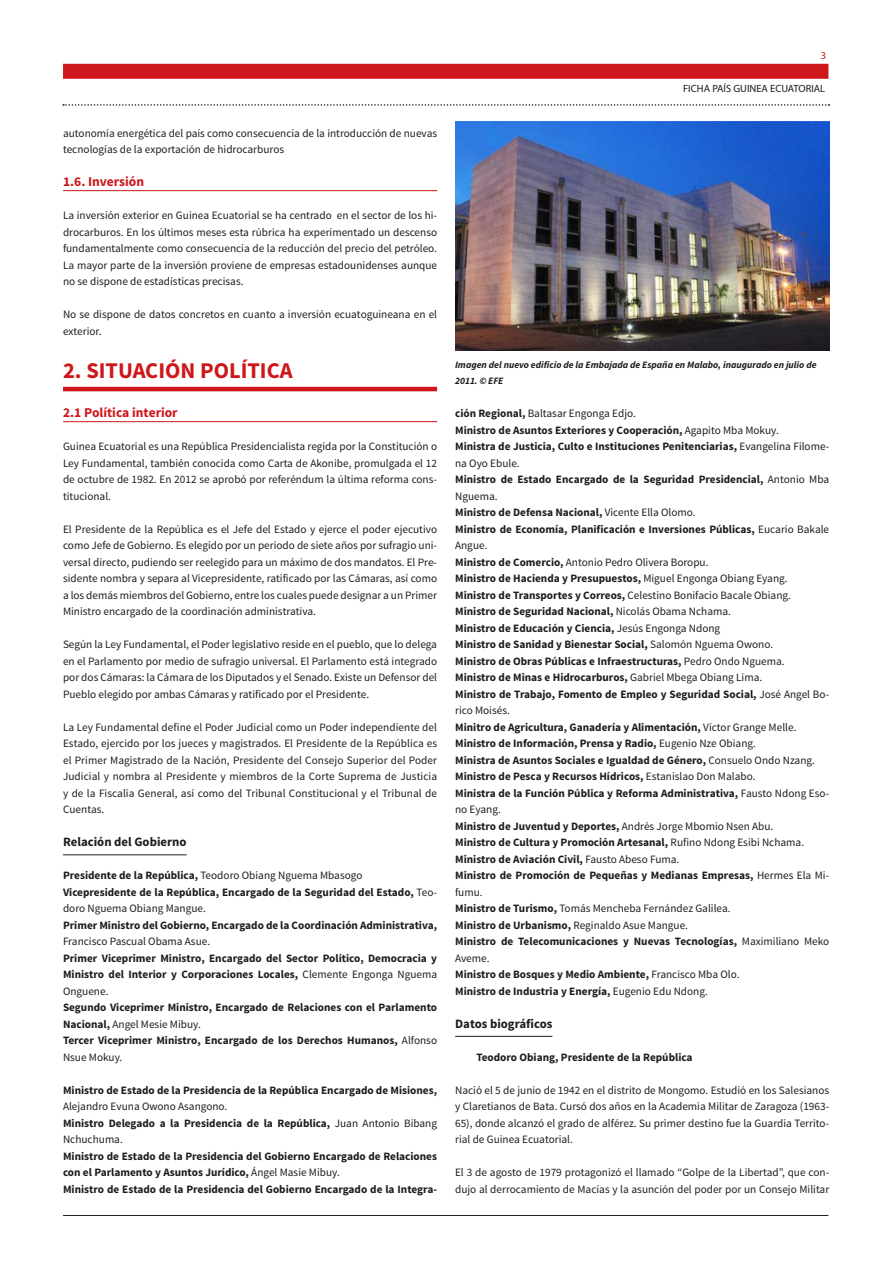
<style>
.page{position:relative;width:893px;height:1263px;background:#fff}
.page>*{position:absolute;margin:0;border:0;box-sizing:border-box;transform-origin:0 0}
.TITULO_1º_NIVEL{font:700 22.5px "Source Sans Pro";color:#cd171a}
.TITULO_2º_NIVEL{font:700 13.5px "Source Sans Pro";color:#cd171a}
.TITULO_3º_NIVEL{font:700 12.75px "Source Sans Pro";color:#1d1d1b}
.TEXTO_NORMAL{font:11.25px/16.5px "Source Sans Pro";color:#1d1d1b;text-align:justify}
.TEXTO_NORMAL-2{font:700 11.25px/16.5px "Source Sans Pro";color:#1d1d1b}
.TITULO_4º_NIVEL{font:700 11.25px "Source Sans Pro";color:#1d1d1b}
.t1{font:10.5px "Myriad Pro";color:#1d1d1b}
.t2{font:10.5px "Myriad Pro";color:#cd171a}
.TEXTO_PIE_DE_FOTO{font:italic 700 9.75px/16.5px "Source Sans Pro";color:#1d1d1b}
.s1{font-weight:700}
.s2{font-weight:400}
</style>
<div class="page">
<div style="left:63px;top:64px;width:765px;height:15px;background:#cd171a"></div>
<hr style="left:63px;top:1215px;width:765px;height:1px;background:#1d1d1b">
<svg style="left:63px;top:104px;width:766px;height:2px"></svg>
<hr style="left:63px;top:190px;width:374px;height:1px;background:#cd171a">
<hr style="left:63px;top:387px;width:374px;height:4px;background:#cd171a">
<hr style="left:63px;top:421px;width:374px;height:1px;background:#cd171a">
<hr style="left:63px;top:854px;width:124px;height:1px;background:#1d1d1b">
<hr style="left:455px;top:1036px;width:97px;height:1px;background:#1d1d1b">
<img style="left:455px;top:122px;width:374px;height:228px">
<p class="TEXTO_NORMAL" style="left:63px;top:125px;width:376px">autonomía energética del país como consecuencia de la introducción de nuevas tecnologías de la exportación de hidrocarburos</p>
<p class="TITULO_2º_NIVEL" style="left:63px;top:173px;width:83px">1.6. Inversión</p>
<p class="TEXTO_NORMAL" style="left:63px;top:207px;width:376px">La inversión exterior en Guinea Ecuatorial se ha centrado en el sector de los hi&shy;drocarburos. En los últimos meses esta rúbrica ha experimentado un descenso fundamentalmente como consecuencia de la reducción del precio del petróleo.<br>La mayor parte de la inversión proviene de empresas estadounidenses aunque no se dispone de estadísticas precisas.</p>
<p class="TEXTO_NORMAL" style="left:63px;top:306px;width:376px">No se dispone de datos concretos en cuanto a inversión ecuatoguineana en el exterior.</p>
<p class="TITULO_1º_NIVEL" style="left:63px;top:356px;width:231px">2. SITUACIÓN POLÍTICA</p>
<p class="TITULO_2º_NIVEL" style="left:63px;top:404px;width:116px">2.1 Política interior</p>
<p class="TEXTO_NORMAL" style="left:63px;top:438px;width:376px">Guinea Ecuatorial es una República Presidencialista regida por la Constitución o Ley Fundamental, también conocida como Carta de Akonibe, promulgada el 12 de octubre de 1982. En 2012 se aprobó por referéndum la última reforma cons&shy;titucional.</p>
<p class="TEXTO_NORMAL" style="left:63px;top:521px;width:376px">El Presidente de la República es el Jefe del Estado y ejerce el poder ejecutivo como Jefe de Gobierno. Es elegido por un periodo de siete años por sufragio uni&shy;versal directo, pudiendo ser reelegido para un máximo de dos mandatos. El Pre&shy;sidente nombra y separa al Vicepresidente, ratificado por las Cámaras, así como a los demás miembros del Gobierno, entre los cuales puede designar a un Primer Ministro encargado de la coordinación administrativa.</p>
<p class="TEXTO_NORMAL" style="left:63px;top:636px;width:376px">Según la Ley Fundamental, el Poder legislativo reside en el pueblo, que lo delega en el Parlamento por medio de sufragio universal. El Parlamento está integrado por dos Cámaras: la Cámara de los Diputados y el Senado. Existe un Defensor del Pueblo elegido por ambas Cámaras y ratificado por el Presidente.</p>
<p class="TEXTO_NORMAL" style="left:63px;top:719px;width:376px">La Ley Fundamental define el Poder Judicial como un Poder independiente del Estado, ejercido por los jueces y magistrados. El Presidente de la República es el Primer Magistrado de la Nación, Presidente del Consejo Superior del Poder Judicial y nombra al Presidente y miembros de la Corte Suprema de Justicia y de la Fiscalía General, así como del Tribunal Constitucional y el Tribunal de Cuentas.</p>
<p class="TITULO_3º_NIVEL" style="left:63px;top:834px;width:125px">Relación del Gobierno</p>
<p class="TEXTO_NORMAL" style="left:63px;top:867px;width:301px"><span class="s1">Presidente de la República,</span> Teodoro Obiang Nguema Mbasogo</p>
<p class="TEXTO_NORMAL-2" style="left:63px;top:884px;width:376px">Vicepresidente de la República, Encargado de la Seguridad del Estado, <span class="s2">Teo&shy;doro Nguema Obiang Mangue.</span></p>
<p class="TEXTO_NORMAL-2" style="left:63px;top:917px;width:376px">Primer Ministro del Gobierno, Encargado de la Coordinación Administrativa,<br><span class="s2">Francisco Pascual Obama Asue.</span></p>
<p class="TEXTO_NORMAL-2" style="left:63px;top:950px;width:376px;text-align:justify">Primer Viceprimer Ministro, Encargado del Sector Político, Democracia y Ministro del Interior y Corporaciones Locales, <span class="s2">Clemente Engonga Nguema Onguene.</span></p>
<p class="TEXTO_NORMAL-2" style="left:63px;top:999px;width:376px">Segundo Viceprimer Ministro, Encargado de Relaciones con el Parlamento<br>Nacional, <span class="s2">Angel Mesie Mibuy.</span></p>
<p class="TEXTO_NORMAL-2" style="left:63px;top:1032px;width:376px">Tercer Viceprimer Ministro, Encargado de los Derechos Humanos, <span class="s2">Alfonso<br>Nsue Mokuy.</span></p>
<p class="TEXTO_NORMAL-2" style="left:63px;top:1082px;width:376px">Ministro de Estado de la Presidencia de la República Encargado de Misiones,<br><span class="s2">Alejandro Evuna Owono Asangono.</span></p>
<p class="TEXTO_NORMAL-2" style="left:63px;top:1115px;width:376px">Ministro Delegado a la Presidencia de la República, <span class="s2">Juan Antonio Bibang<br>Nchuchuma.</span></p>
<p class="TEXTO_NORMAL-2" style="left:63px;top:1148px;width:376px">Ministro de Estado de la Presidencia del Gobierno Encargado de Relaciones con el Parlamento y Asuntos Jurídico, <span class="s2">Ángel Masie Mibuy.</span></p>
<p class="TEXTO_NORMAL-2" style="left:63px;top:1181px;width:376px">Ministro de Estado de la Presidencia del Gobierno Encargado de la Integra-</p>
<p class="t2" style="left:821px;top:49px;width:7px">3</p>
<p class="t1" style="left:683px;top:82px;width:144px">FICHA PAÍS GUINEA ECUATORIAL</p>
<p class="TEXTO_PIE_DE_FOTO" style="left:455px;top:356px;width:363px">Imagen del nuevo edificio de la Embajada de España en Malabo, inaugurado en julio de<br>2011. © EFE</p>
<p class="TEXTO_NORMAL" style="left:455px;top:405px;width:182px"><span class="s1">ción Regional,</span> Baltasar Engonga Edjo.</p>
<p class="TEXTO_NORMAL-2" style="left:455px;top:422px;width:325px">Ministro de Asuntos Exteriores y Cooperación, <span class="s2">Agapito Mba Mokuy.</span></p>
<p class="TEXTO_NORMAL-2" style="left:455px;top:438px;width:376px">Ministra de Justicia, Culto e Instituciones Penitenciarias, <span class="s2">Evangelina Filome&shy;na Oyo Ebule.</span></p>
<p class="TEXTO_NORMAL-2" style="left:455px;top:471px;width:376px">Ministro de Estado Encargado de la Seguridad Presidencial, <span class="s2">Antonio Mba<br>Nguema.</span></p>
<p class="TEXTO_NORMAL-2" style="left:455px;top:504px;width:242px">Ministro de Defensa Nacional, <span class="s2">Vicente Ella Olomo.</span></p>
<p class="TEXTO_NORMAL-2" style="left:455px;top:521px;width:376px">Ministro de Economía, Planificación e Inversiones Públicas, <span class="s2">Eucario Bakale<br>Angue.</span></p>
<p class="TEXTO_NORMAL" style="left:455px;top:554px;width:255px"><span class="s1">Ministro de Comercio,</span> Antonio Pedro Olivera Boropu.</p>
<p class="TEXTO_NORMAL-2" style="left:455px;top:570px;width:334px">Ministro de Hacienda y Presupuestos, <span class="s2">Miguel Engonga Obiang Eyang.</span></p>
<p class="TEXTO_NORMAL" style="left:455px;top:587px;width:337px"><span class="s1">Ministro de Transportes y Correos,</span> Celestino Bonifacio Bacale Obiang.</p>
<p class="TEXTO_NORMAL-2" style="left:455px;top:603px;width:277px">Ministro de Seguridad Nacional, <span class="s2">Nicolás Obama Nchama.</span></p>
<p class="TEXTO_NORMAL-2" style="left:455px;top:620px;width:267px">Ministro de Educación y Ciencia, <span class="s2">Jesús Engonga Ndong</span></p>
<p class="TEXTO_NORMAL-2" style="left:455px;top:636px;width:319px">Ministro de Sanidad y Bienestar Social, <span class="s2">Salomón Nguema Owono.</span></p>
<p class="TEXTO_NORMAL-2" style="left:455px;top:653px;width:331px">Ministro de Obras Públicas e Infraestructuras, <span class="s2">Pedro Ondo Nguema.</span></p>
<p class="TEXTO_NORMAL-2" style="left:455px;top:669px;width:309px">Ministro de Minas e Hidrocarburos, <span class="s2">Gabriel Mbega Obiang Lima.</span></p>
<p class="TEXTO_NORMAL-2" style="left:455px;top:686px;width:376px">Ministro de Trabajo, Fomento de Empleo y Seguridad Social, <span class="s2">José Angel Bo&shy;rico Moisés.</span></p>
<p class="TEXTO_NORMAL-2" style="left:455px;top:719px;width:343px">Minitro de Agricultura, Ganadería y Alimentación, <span class="s2">Víctor Grange Melle.</span></p>
<p class="TEXTO_NORMAL-2" style="left:455px;top:735px;width:302px">Ministro de Información, Prensa y Radio, <span class="s2">Eugenio Nze Obiang.</span></p>
<p class="TEXTO_NORMAL-2" style="left:455px;top:752px;width:361px">Ministra de Asuntos Sociales e Igualdad de Género, <span class="s2">Consuelo Ondo Nzang.</span></p>
<p class="TEXTO_NORMAL-2" style="left:455px;top:768px;width:302px">Ministro de Pesca y Recursos Hídricos, <span class="s2">Estanislao Don Malabo.</span></p>
<p class="TEXTO_NORMAL-2" style="left:455px;top:785px;width:376px">Ministra de la Función Pública y Reforma Administrativa, <span class="s2">Fausto Ndong Eso&shy;no Eyang.</span></p>
<p class="TEXTO_NORMAL-2" style="left:455px;top:818px;width:320px">Ministro de Juventud y Deportes, <span class="s2">Andrés Jorge Mbomio Nsen Abu.</span></p>
<p class="TEXTO_NORMAL-2" style="left:455px;top:834px;width:351px">Ministro de Cultura y Promoción Artesanal, <span class="s2">Rufino Ndong Esibi Nchama.</span></p>
<p class="TEXTO_NORMAL-2" style="left:455px;top:851px;width:226px">Ministro de Aviación Civil, <span class="s2">Fausto Abeso Fuma.</span></p>
<p class="TEXTO_NORMAL-2" style="left:455px;top:867px;width:376px">Ministro de Promoción de Pequeñas y Medianas Empresas, <span class="s2">Hermes Ela Mi&shy;fumu.</span></p>
<p class="TEXTO_NORMAL" style="left:455px;top:900px;width:277px"><span class="s1">Ministro de Turismo,</span> Tomás Mencheba Fernández Galilea.</p>
<p class="TEXTO_NORMAL-2" style="left:455px;top:917px;width:234px">Ministro de Urbanismo, <span class="s2">Reginaldo Asue Mangue.</span></p>
<p class="TEXTO_NORMAL-2" style="left:455px;top:933px;width:376px">Ministro de Telecomunicaciones y Nuevas Tecnologías, <span class="s2">Maximiliano Meko<br>Aveme.</span></p>
<p class="TEXTO_NORMAL-2" style="left:455px;top:966px;width:286px">Ministro de Bosques y Medio Ambiente, <span class="s2">Francisco Mba Olo.</span></p>
<p class="TEXTO_NORMAL-2" style="left:455px;top:983px;width:254px">Ministro de Industria y Energía, <span class="s2">Eugenio Edu Ndong.</span></p>
<p class="TITULO_3º_NIVEL" style="left:455px;top:1015px;width:99px">Datos biográficos</p>
<p class="TITULO_4º_NIVEL" style="left:476px;top:1050px;width:218px">Teodoro Obiang, Presidente de la República</p>
<p class="TEXTO_NORMAL" style="left:455px;top:1082px;width:376px">Nació el 5 de junio de 1942 en el distrito de Mongomo. Estudió en los Salesianos y Claretianos de Bata. Cursó dos años en la Academia Militar de Zaragoza (1963- 65), donde alcanzó el grado de alférez. Su primer destino fue la Guardia Territo&shy;rial de Guinea Ecuatorial.</p>
<p class="TEXTO_NORMAL" style="left:455px;top:1164px;width:376px">El 3 de agosto de 1979 protagonizó el llamado “Golpe de la Libertad”, que con&shy;dujo al derrocamiento de Macías y la asunción del poder por un Consejo Militar</p>
</div>
